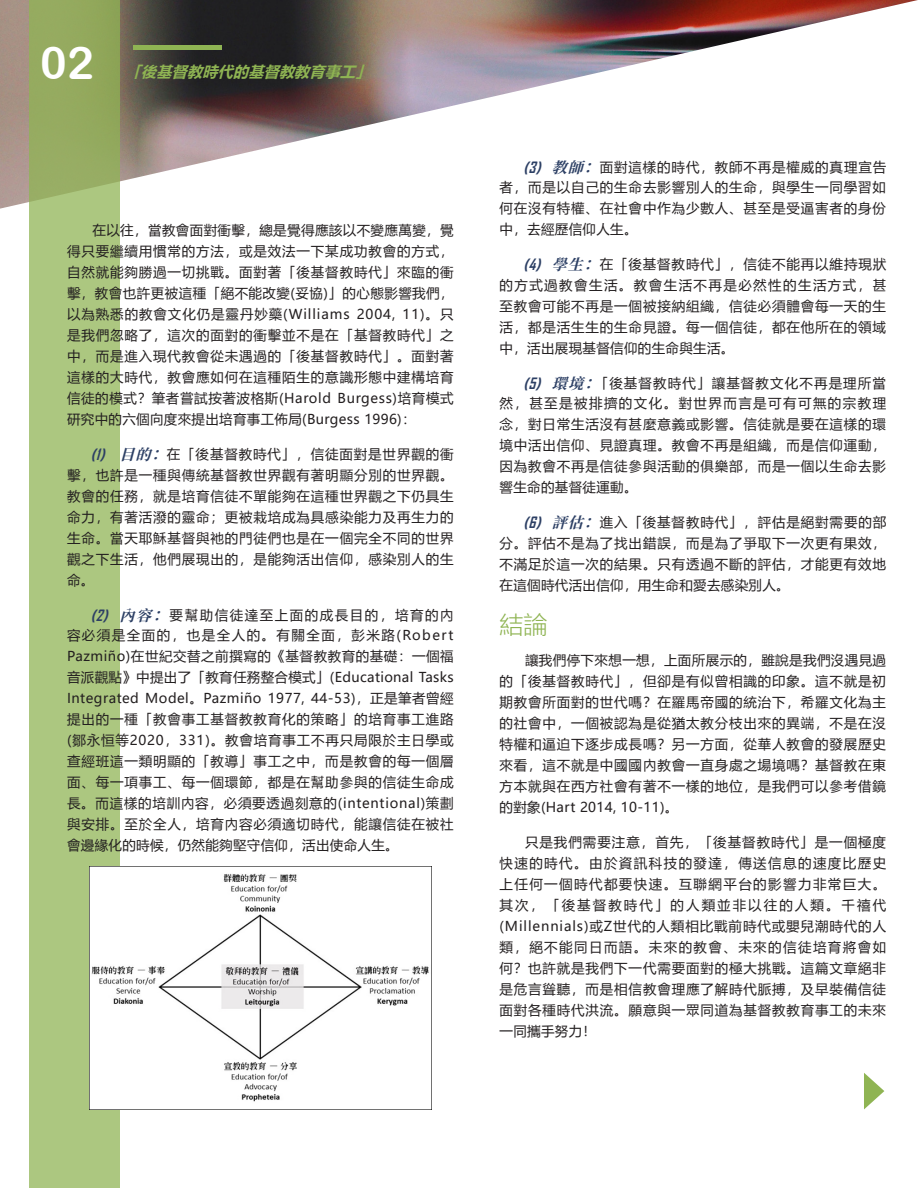
<style>
.page{position:relative;width:918px;height:1188px;background:#fff}
.page>*{position:absolute;margin:0;border:0;box-sizing:border-box;transform-origin:0 0}
.Heading_2{font:45px "Arial Rounded MT Bold";color:#fff}
.Heading_1{font:300 24px "Microsoft Ya Hei";color:#8fb453}
.Image_Caption{font:italic 700 15px "Microsoft Ya Hei";color:#8fb453}
.Paragraph_Style_1{font:13.5px/21px "Microsoft Ya Hei";letter-spacing:.065em;color:#231f20;text-align:justify}
.s1{font-family:"Agency FB";font-weight:700;font-style:italic;font-size:15px;color:#2c3f64}
.s2{font-family:"Source Han Serif TC";font-weight:700;font-style:italic;font-size:15px;color:#2c3f64}
</style>
<div class="page">
<img style="left:0;top:0;width:918px;height:209px">
<hr style="left:134px;top:46px;width:88px;height:4px;background:#8fb453">
<svg style="left:29px;top:0;width:91px;height:1188px;background:#a7c17a"></svg>
<svg style="left:864px;top:1073px;width:20px;height:36px"></svg>
<img style="left:89px;top:866px;width:343px;height:243px">
<p class="Heading_2" style="left:40px;top:36px;width:55px">02</p>
<p class="Image_Caption" style="left:126px;top:61px;width:251px">「後基督教時代的基督教教育事工」</p>
<p class="Paragraph_Style_1" style="left:67px;top:219px;width:388px;text-indent:26px">在以往，當教會面對衝擊，總是覺得應該以不變應萬變，覺得只要繼續用慣常的方法，或是效法一下某成功教會的方式，自然就能夠勝過一切挑戰。面對著「後基督教時代」來臨的衝擊，教會也許更被這種「絕不能改變(妥協)」的心態影響我們，以為熟悉的教會文化仍是靈丹妙藥(Williams 2004, 11)。只是我們忽略了，這次的面對的衝擊並不是在「基督教時代」之中，而是進入現代教會從未遇過的「後基督教時代」。面對著這樣的大時代，教會應如何在這種陌生的意識形態中建構培育信徒的模式？筆者嘗試按著波格斯(Harold Burgess)培育模式研究中的六個向度來提出培育事工佈局(Burgess 1996)：</p>
<p class="Paragraph_Style_1" style="left:67px;top:444px;width:388px;text-indent:24px"><span class="s1">(1)</span> <span class="s2">目的：</span>在「後基督教時代」，信徒面對是世界觀的衝擊，也許是一種與傳統基督教世界觀有著明顯分別的世界觀。教會的任務，就是培育信徒不單能夠在這種世界觀之下仍具生命力，有著活潑的靈命；更被栽培成為具感染能力及再生力的生命。當天耶穌基督與衪的門徒們也是在一個完全不同的世界觀之下生活，他們展現出的，是能夠活出信仰，感染別人的生命。</p>
<p class="Paragraph_Style_1" style="left:67px;top:604px;width:388px;text-indent:24px"><span class="s1">(2)</span> <span class="s2">內容：</span>要幫助信徒達至上面的成長目的，培育的內容必須是全面的，也是全人的。有關全面，彭米路(Robert Pazmiño)在世紀交替之前撰寫的《基督教教育的基礎：一個福音派觀點》中提出了「教育任務整合模式」(Educational Tasks Integrated Model。Pazmiño 1977, 44-53)，正是筆者曾經提出的一種「教會事工基督教教育化的策略」的培育事工進路(鄒永恒等2020，331)。教會培育事工不再只局限於主日學或查經班這一類明顯的「教導」事工之中，而是教會的每一個層面、每一項事工、每一個環節，都是在幫助參與的信徒生命成長。而這樣的培訓內容，必須要透過刻意的(intentional)策劃與安排。至於全人，培育內容必須適切時代，能讓信徒在被社會邊緣化的時候，仍然能夠堅守信仰，活出使命人生。</p>
<p class="Paragraph_Style_1" style="left:500px;top:156px;width:388px;text-indent:24px"><span class="s1">(3)</span> <span class="s2">教師：</span>面對這樣的時代，教師不再是權威的真理宣告者，而是以自己的生命去影響別人的生命，與學生一同學習如何在沒有特權、在社會中作為少數人、甚至是受逼害者的身份中，去經歷信仰人生。</p>
<p class="Paragraph_Style_1" style="left:500px;top:254px;width:388px;text-indent:24px"><span class="s1">(4)</span> <span class="s2">學生：</span>在「後基督教時代」，信徒不能再以維持現狀的方式過教會生活。教會生活不再是必然性的生活方式，甚至教會可能不再是一個被接納組織，信徒必須體會每一天的生活，都是活生生的生命見證。每一個信徒，都在他所在的領域中，活出展現基督信仰的生命與生活。</p>
<p class="Paragraph_Style_1" style="left:500px;top:372px;width:388px;text-indent:24px"><span class="s1">(5)</span> <span class="s2">環境：</span>「後基督教時代」讓基督教文化不再是理所當然，甚至是被排擠的文化。對世界而言是可有可無的宗教理念，對日常生活沒有甚麼意義或影響。信徒就是要在這樣的環境中活出信仰、見證真理。教會不再是組織，而是信仰運動，因為教會不再是信徒參與活動的俱樂部，而是一個以生命去影響生命的基督徒運動。</p>
<p class="Paragraph_Style_1" style="left:500px;top:512px;width:388px;text-indent:24px"><span class="s1">(6)</span> <span class="s2">評估：</span>進入「後基督教時代」，評估是絕對需要的部分。評估不是為了找出錯誤，而是為了爭取下一次更有果效，不滿足於這一次的結果。只有透過不斷的評估，才能更有效地在這個時代活出信仰，用生命和愛去感染別人。</p>
<p class="Heading_1" style="left:500px;top:609px;width:49px">結論</p>
<p class="Paragraph_Style_1" style="left:500px;top:650px;width:388px;text-indent:26px">讓我們停下來想一想，上面所展示的，雖說是我們沒遇見過的「後基督教時代」，但卻是有似曾相識的印象。這不就是初期教會所面對的世代嗎？在羅馬帝國的統治下，希羅文化為主的社會中，一個被認為是從猶太教分枝出來的異端，不是在沒特權和逼迫下逐步成長嗎？另一方面，從華人教會的發展歷史來看，這不就是中國國內教會一直身處之場境嗎？基督教在東方本就與在西方社會有著不一樣的地位，是我們可以參考借鏡的對象(Hart 2014, 10-11)。</p>
<p class="Paragraph_Style_1" style="left:500px;top:831px;width:388px;text-indent:26px">只是我們需要注意，首先，「後基督教時代」是一個極度快速的時代。由於資訊科技的發達，傳送信息的速度比歷史上任何一個時代都要快速。互聯網平台的影響力非常巨大。其次，「後基督教時代」的人類並非以往的人類。千禧代(Millennials)或Z世代的人類相比戰前時代或嬰兒潮時代的人類，絕不能同日而語。未來的教會、未來的信徒培育將會如何？也許就是我們下一代需要面對的極大挑戰。這篇文章絕非是危言聳聽，而是相信教會理應了解時代脈搏，及早裝備信徒面對各種時代洪流。願意與一眾同道為基督教教育事工的未來一同攜手努力！</p>
</div>
